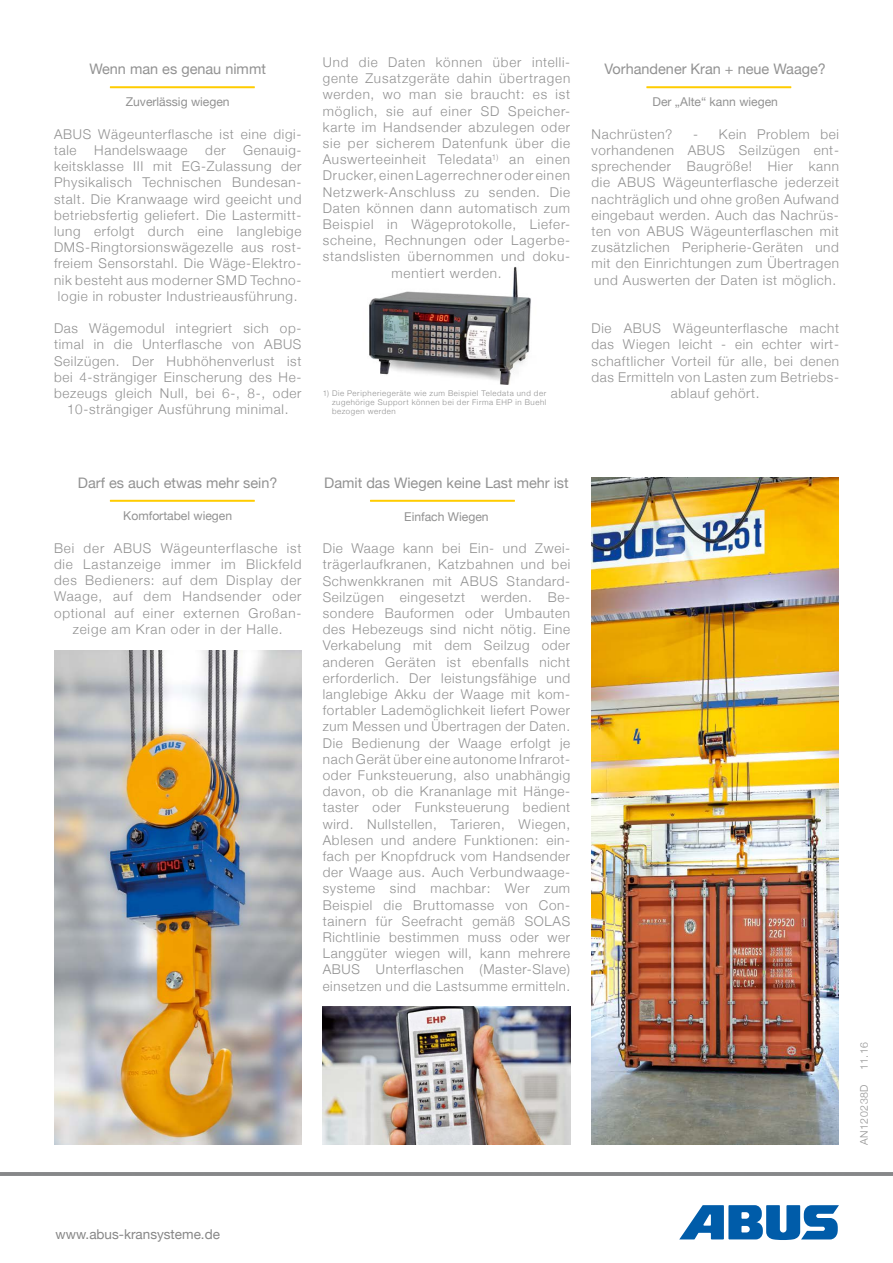
<style>
.page{position:relative;width:893px;height:1263px;background:#fff}
.page>*{position:absolute;margin:0;border:0;box-sizing:border-box;transform-origin:0 0}
.t1{font:14.55px "Helvetica Neue";color:#929292}
.t2{font:300 13.5px/16.2px "Helvetica Neue";letter-spacing:.05em;color:#929292;text-align:center}
.t3{font:13.5px "Helvetica Neue";color:#878787}
.t4{font:12.15px "Helvetica Neue";color:#929292}
.t5{font:300 10.5px "Helvetica Neue";letter-spacing:.05em;color:#929292}
.t6{font:300 7.8px/9px "Helvetica Neue";letter-spacing:.075em;color:#929292;text-align:justify}
</style>
<div class="page">
<svg style="left:679px;top:1205px;width:160px;height:35px"></svg>
<hr style="left:0;top:1172px;width:893px;height:4px;background:#898a8c">
<img style="left:369px;top:267px;width:162px;height:118px">
<img style="left:323px;top:1007px;width:247px;height:138px">
<img style="left:591px;top:478px;width:248px;height:667px">
<img style="left:54px;top:651px;width:247px;height:494px">
<svg style="left:370px;top:500px;width:145px;height:2px"></svg>
<svg style="left:110px;top:500px;width:145px;height:2px"></svg>
<svg style="left:646px;top:86px;width:145px;height:2px"></svg>
<svg style="left:110px;top:86px;width:145px;height:2px"></svg>
<p class="t1" style="left:90px;top:56px;width:178px">Wenn man es genau nimmt</p>
<p class="t4" style="left:126px;top:92px;width:105px">Zuverlässig wiegen</p>
<p class="t2" style="left:54px;top:125px;width:247px;text-align:left">ABUS Wägeunterflasche ist eine digi&shy;tale</p>
<p class="t2" style="left:54px;top:141px;width:249px;text-align:left;text-indent:189px">Genauig&shy;keitsklasse III mit EG-Zulassung der Physikalisch Technischen Bundesan&shy;stalt. Die Kranwaage wird geeicht und betriebsfertig geliefert. Die Lastermitt&shy;lung erfolgt durch eine langlebige DMS-Ringtorsionswägezelle aus rost&shy;freiem Sensorstahl. Die Wäge-Elektro&shy;nik besteht aus moderner SMD Techno&shy;logie in robuster Industrieausführung.</p>
<p class="t2" style="left:54px;top:320px;width:249px">Das Wägemodul integriert sich op&shy;timal in die Unterflasche von ABUS Seilzügen. Der Hubhöhenverlust ist bei 4-strängiger Einscherung des He&shy;bezeugs gleich Null, bei 6-, 8-, oder 10-strängiger Ausführung minimal.</p>
<p class="t2" style="left:94px;top:141px;width:95px">Handelswaage</p>
<p class="t2" style="left:205px;top:141px;width:22px">der</p>
<p class="t2" style="left:323px;top:53px;width:249px">Und die Daten können über intelli&shy;gente Zusatzgeräte dahin übertragen werden, wo man sie braucht: es ist möglich, sie auf einer SD Speicher&shy;karte im Handsender abzulegen oder sie per sicherem Datenfunk über die Auswerteeinheit Teledata<sup>1)</sup> an einen Drucker, einen Lagerrechner oder einen Netzwerk-Anschluss zu senden. Die Daten können dann automatisch zum Beispiel in Wägeprotokolle, Liefer&shy;scheine, Rechnungen oder Lagerbe&shy;standslisten übernommen und doku&shy;mentiert werden.</p>
<p class="t6" style="left:332px;top:388px;width:216px;text-indent:-9px">1) Die Peripheriegeräte wie zum Beispiel Teledata und der zugehörige Support können bei der Firma EHP in Buehl bezogen werden</p>
<p class="t1" style="left:604px;top:56px;width:223px">Vorhandener Kran + neue Waage?</p>
<p class="t4" style="left:652px;top:92px;width:127px">Der „Alte“ kann wiegen</p>
<p class="t2" style="left:591px;top:125px;width:83px">Nachrüsten?</p>
<p class="t2" style="left:591px;top:125px;width:249px;text-align:justify;text-indent:102px">- Kein Problem bei vorhandenen ABUS Seilzügen ent&shy;sprechender Baugröße! Hier kann die ABUS Wägeunterflasche jederzeit nachträglich und ohne großen Aufwand eingebaut werden. Auch das Nachrüs&shy;ten von ABUS Wägeunterflaschen mit zusätzlichen Peripherie-Geräten und mit den Einrichtungen zum Übertragen und Auswerten der Daten ist möglich.</p>
<p class="t2" style="left:591px;top:320px;width:249px">Die ABUS Wägeunterflasche macht das Wiegen leicht - ein echter wirt&shy;schaftlicher Vorteil für alle, bei denen das Ermitteln von Lasten zum Betriebs&shy;ablauf gehört.</p>
<p class="t1" style="left:78px;top:470px;width:201px">Darf es auch etwas mehr sein?</p>
<p class="t4" style="left:123px;top:506px;width:110px">Komfortabel wiegen</p>
<p class="t2" style="left:54px;top:539px;width:249px">Bei der ABUS Wägeunterflasche ist die Lastanzeige immer im Blickfeld des Bedieners: auf dem Display der Waage, auf dem Handsender oder optional auf einer externen Großan&shy;zeige am Kran oder in der Halle.</p>
<p class="t1" style="left:324px;top:471px;width:246px">Damit das Wiegen keine Last mehr ist</p>
<p class="t4" style="left:404px;top:506px;width:86px">Einfach Wiegen</p>
<p class="t2" style="left:323px;top:539px;width:249px;text-align:left">Die Waage kann bei Ein- und Zwei&shy;trägerlaufkranen, Katzbahnen und bei Schwenkkranen mit ABUS Standard-Seilzügen eingesetzt werden. Be&shy;sondere Bauformen oder Umbauten des Hebezeugs sind nicht nötig. Eine Verkabelung mit dem Seilzug oder anderen Geräten ist ebenfalls nicht erforderlich. Der leistungsfähige und langlebige Akku der Waage mit kom&shy;fortabler Lademöglichkeit liefert Power zum Messen und Übertragen der Daten.<br>Die Bedienung der Waage erfolgt je nach Gerät über eine autonome Infrarot&shy;oder Funksteuerung, also unabhängig davon, ob die Krananlage mit Hänge&shy;taster oder Funksteuerung bedient wird. Nullstellen, Tarieren, Wiegen, Ablesen und andere Funktionen: ein&shy;fach per Knopfdruck vom Handsender der Waage aus. Auch Verbundwaage&shy;systeme sind machbar: Wer zum Beispiel die Bruttomasse von Con&shy;tainern für Seefracht gemäß SOLAS Richtlinie bestimmen muss oder wer Langgüter wiegen will, kann mehrere ABUS Unterflaschen (Master-Slave) einsetzen und die Lastsumme ermitteln.</p>
<p class="t5" style="left:855px;top:1070px;width:30px;rotate:-90deg">11.16</p>
<p class="t5" style="left:855px;top:1145px;width:62px;rotate:-90deg">AN120238D</p>
<p class="t3" style="left:56px;top:1223px;width:166px">www.abus-kransysteme.de</p>
</div>
